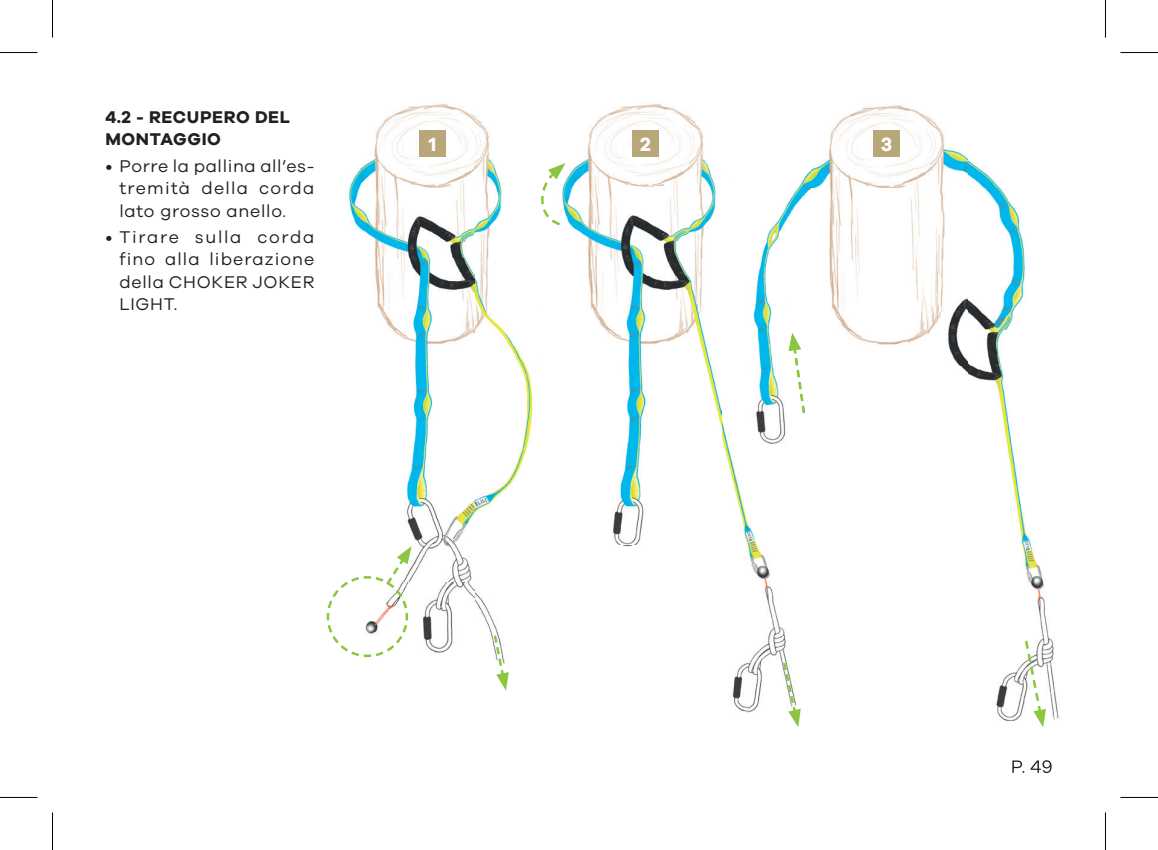
<style>
.page{position:relative;width:1158px;height:850px;background:#fff}
.page>*{position:absolute;margin:0;border:0;box-sizing:border-box;transform-origin:0 0}
.t1{font:700 19.75px "Galano Grotesque";color:#fff}
.t2{font:17.5px/22.5px "Galano Grotesque";letter-spacing:.04em;color:#231f20;text-align:justify}
.t3{font:700 17.5px/22.5px "Galano Grotesque";letter-spacing:.035em;color:#231f20}
</style>
<div class="page">
<img style="left:810px;top:105px;width:249px;height:616px">
<img style="left:1012px;top:760px;width:39px;height:12px">
<svg style="left:1023px;top:637px;width:22px;height:90px"></svg>
<img style="left:349px;top:104px;width:184px;height:549px">
<svg style="left:492px;top:632px;width:16px;height:58px"></svg>
<svg style="left:326px;top:546px;width:85px;height:112px"></svg>
<img style="left:565px;top:104px;width:150px;height:82px">
<img style="left:565px;top:186px;width:155px;height:361px">
<img style="left:720px;top:404px;width:28px;height:141px">
<img style="left:732px;top:662px;width:16px;height:50px">
<img style="left:748px;top:171px;width:62px;height:543px">
<img style="left:793px;top:350px;width:12px;height:63px">
<img style="left:788px;top:332px;width:13px;height:19px">
<svg style="left:541px;top:163px;width:24px;height:63px"></svg>
<svg style="left:781px;top:659px;width:19px;height:68px"></svg>
<div style="left:419px;top:130px;width:27px;height:27px;background:#b8a779"></div>
<div style="left:632px;top:130px;width:27px;height:27px;background:#b8a779"></div>
<div style="left:873px;top:130px;width:26px;height:27px;background:#b8a779"></div>
<hr style="left:0;top:52px;width:38px;height:1px;background:#000">
<hr style="left:1120px;top:52px;width:37px;height:1px;background:#000">
<hr style="left:0;top:796px;width:38px;height:1px;background:#000">
<hr style="left:1120px;top:796px;width:37px;height:1px;background:#000">
<hr style="left:52px;top:0;width:1px;height:38px;background:#000">
<hr style="left:52px;top:812px;width:1px;height:37px;background:#000">
<hr style="left:1104px;top:0;width:1px;height:38px;background:#000">
<hr style="left:1104px;top:812px;width:1px;height:37px;background:#000">
<p class="t3" style="left:105px;top:105px;width:186px">4.2 - RECUPERO DEL<br>MONTAGGIO</p>
<p class="t2" style="left:119px;top:154px;width:196px;text-indent:-14px">• Porre la pallina all’es&shy;tremità della corda lato grosso anello.</p>
<p class="t2" style="left:119px;top:225px;width:196px;text-indent:-14px">• Tirare sulla corda fino alla liberazione della CHOKER JOKER LIGHT.</p>
<p class="t1" style="left:429px;top:131px;width:9px">1</p>
<p class="t1" style="left:640px;top:131px;width:12px">2</p>
<p class="t1" style="left:880px;top:131px;width:13px">3</p>
</div>
